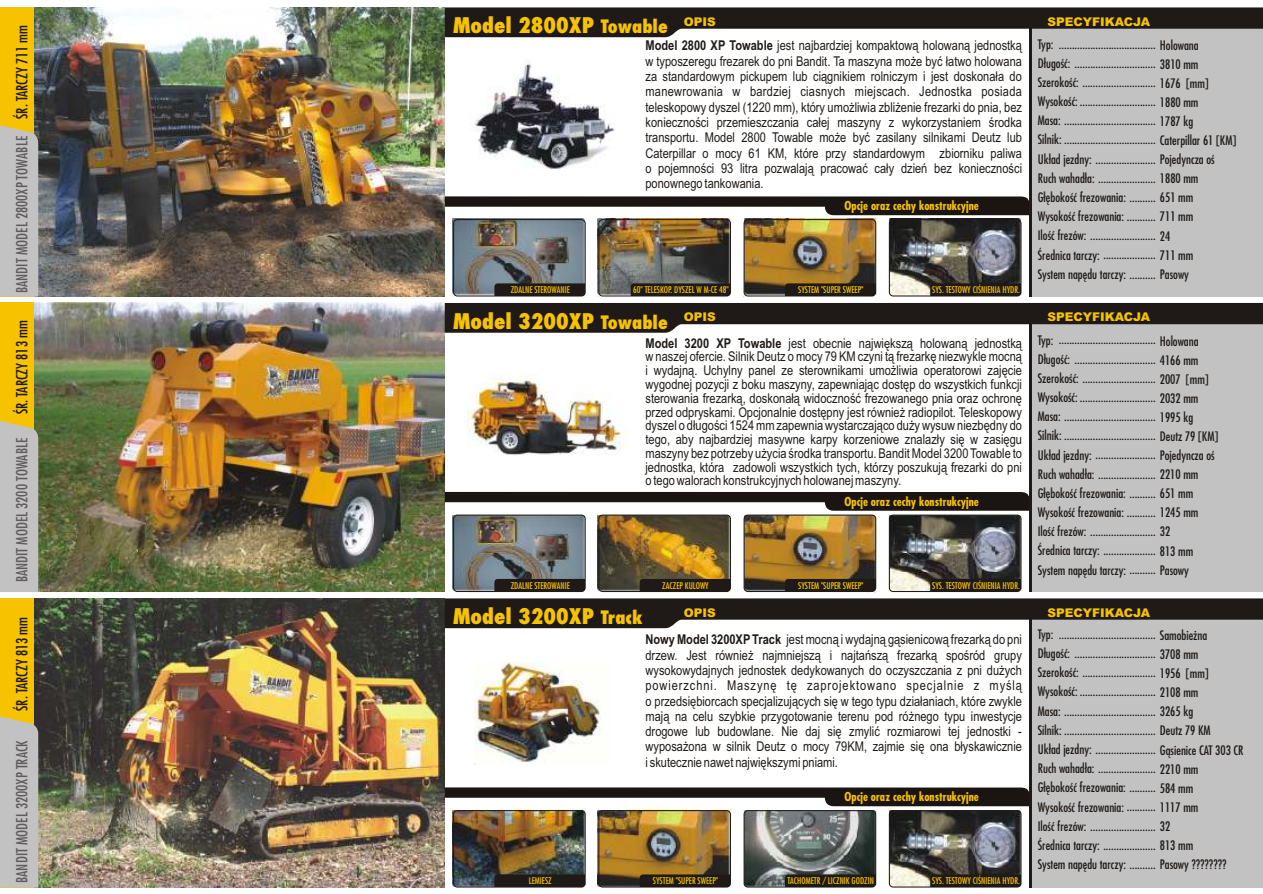
<style>
.page{position:relative;width:1263px;height:894px;background:#fff}
.page>*{position:absolute;margin:0;border:0;box-sizing:border-box;transform-origin:0 0}
.t1{font:800 21px "Fujiyama";color:#f7c200}
.t2{font:15px "Fujiyama";color:#615c5c}
.t3{font:15px "Fujiyama";color:#1f1a17}
.t4{font:13.5px/15.3px "Arial Narrow CE";color:#1f1a17;text-align:justify}
.t5{font:12.75px/19.2px "Fujiyama";color:#1f1a17}
.t6{font:700 12px "Fujiyama";color:#f7c200}
.t7{font:900 12px "Arial";color:#f7c200}
.t8{font:9px "Fujiyama";color:#f7c200}
.s1{font-size:18px}
.s2{font-weight:700}
</style>
<div class="page">
<img style="left:34px;top:7px;width:411px;height:289px">
<div style="left:1031px;top:617px;width:232px;height:271px;background:#c2c2c2"></div>
<div style="left:1031px;top:321px;width:232px;height:271px;background:#c2c2c2"></div>
<img style="left:34px;top:598px;width:411px;height:289px">
<img style="left:34px;top:303px;width:411px;height:289px">
<svg style="left:445px;top:303px;width:818px;height:30px"></svg>
<svg style="left:445px;top:598px;width:818px;height:30px"></svg>
<div style="left:0;top:303px;width:34px;height:289px;background:#f7c200"></div>
<hr style="left:1029px;top:322px;width:3px;height:270px;background:#1f1a17">
<div style="left:0;top:419px;width:38px;height:173px;background:#c2c2c2"></div>
<img style="left:445px;top:492px;width:584px;height:100px">
<div style="left:0;top:598px;width:34px;height:290px;background:#f7c200"></div>
<hr style="left:1029px;top:617px;width:3px;height:271px;background:#1f1a17">
<div style="left:0;top:714px;width:38px;height:174px;background:#c2c2c2"></div>
<img style="left:445px;top:787px;width:584px;height:101px">
<img style="left:467px;top:374px;width:160px;height:81px">
<img style="left:474px;top:662px;width:127px;height:102px">
<div style="left:1031px;top:26px;width:232px;height:271px;background:#c2c2c2"></div>
<svg style="left:445px;top:7px;width:818px;height:30px"></svg>
<div style="left:0;top:7px;width:34px;height:290px;background:#f7c200"></div>
<hr style="left:1029px;top:26px;width:3px;height:271px;background:#1f1a17">
<div style="left:0;top:123px;width:38px;height:174px;background:#c2c2c2"></div>
<img style="left:445px;top:196px;width:584px;height:101px">
<img style="left:474px;top:59px;width:141px;height:110px">
<p class="t3" style="left:16px;top:119px;width:96px;rotate:-90deg">ŒR. TARCZY 711 mm</p>
<p class="t2" style="left:16px;top:293px;width:158px;rotate:-90deg">BANDIT MODEL 2800XP TOWABLE</p>
<p class="t3" style="left:16px;top:414px;width:96px;rotate:-90deg">ŒR. TARCZY 813 mm</p>
<p class="t2" style="left:16px;top:582px;width:146px;rotate:-90deg">BANDIT MODEL 3200 TOWABLE</p>
<p class="t3" style="left:16px;top:711px;width:96px;rotate:-90deg">ŒR. TARCZY 813 mm</p>
<p class="t2" style="left:16px;top:883px;width:144px;rotate:-90deg">BANDIT MODEL 3200XP TRACK</p>
<h1 class="t1" style="left:453px;top:18px;width:264px">Model 2800XP <span class="s1">Towable</span> <sup>OPIS</sup></h1>
<p class="t7" style="left:1048px;top:17px;width:104px">SPECYFIKACJA</p>
<p class="t4" style="left:645px;top:39px;width:378px"><span class="s2">Model 2800 XP Towable</span> jest najbardziej kompaktow¹ holowan¹ jednostk¹ w typoszeregu frezarek do pni Bandit. Ta maszyna mo¿e byæ ³atwo holowana za standardowym pickupem lub ci¹gnikiem rolniczym i jest doskona³a do manewrowania w bardziej ciasnych miejscach. Jednostka posiada teleskopowy dyszel (1220 mm), który umo¿liwia zbli¿enie frezarki do pnia, bez koniecznoœci przemieszczania ca³ej maszyny z wykorzystaniem œrodka transportu. Model 2800 Towable mo¿e byæ zasilany silnikami Deutz lub Caterpillar o mocy 61 KM, które przy standardowym zbiorniku paliwa o pojemnoœci 93 litra pozwalaj¹ pracowaæ ca³y dzieñ bez koniecznoœci ponownego tankowania.</p>
<p class="t5" style="left:1038px;top:35px;width:200px">Typ: ..................................... Holowana<br>D³ugoœæ: ............................... 3810 mm Szerokoœæ: ............................ 1676 [mm] Wysokoœæ: ............................. 1880 mm<br>Masa: ................................... 1787 kg<br>Silnik: ................................... Caterpillar 61 [KM] Uk³ad jezdny: ....................... Pojedyncza oœ Ruch wahad³a: ...................... 1880 mm G³êbokoœæ frezowania: .......... 651 mm<br>Wysokoœæ frezowania: ........... 711 mm<br>Iloœæ frezów: ......................... 24<br>Œrednica tarczy: .................... 711 mm<br>System napêdu tarczy: .......... Pasowy</p>
<p class="t6" style="left:845px;top:201px;width:136px">Opcje oraz cechy konstrukcyjne</p>
<p class="t8" style="left:511px;top:286px;width:61px">ZDALNE STEROWANIE</p>
<p class="t8" style="left:633px;top:286px;width:97px">60" TELESKOP. DYSZEL W M-CE 48"</p>
<p class="t8" style="left:798px;top:286px;width:67px">SYSTEM "SUPER SWEEP"</p>
<p class="t8" style="left:932px;top:286px;width:89px">SYS. TESTOWY CIŒNIENIA HYDR.</p>
<h1 class="t1" style="left:453px;top:313px;width:216px">Model 3200XP <span class="s1">Towable</span></h1>
<p class="t7" style="left:684px;top:313px;width:33px">OPIS</p>
<p class="t4" style="left:646px;top:337px;width:378px;line-height:13.8px"><span class="s2">Model 3200 XP Towable</span> jest obecnie najwiêksz¹ holowan¹ jednostk¹ w naszej ofercie. Silnik Deutz o mocy 79 KM czyni t¹ frezarkê niezwykle mocn¹ i wydajn¹. Uchylny panel ze sterownikami umo¿liwia operatorowi zajêcie wygodnej pozycji z boku maszyny, zapewniaj¹c dostêp do wszystkich funkcji sterowania frezark¹, doskona³¹ widocznoœæ frezowanego pnia oraz ochronê przed odpryskami. Opcjonalnie dostêpny jest równie¿ radiopilot. Teleskopowy dyszel o d³ugoœci 1524 mm zapewnia wystarczaj¹co du¿y wysuw niezbêdny do tego, aby najbardziej masywne karpy korzeniowe znalaz³y siê w zasiêgu maszyny bez potrzeby u¿ycia œrodka transportu. Bandit Model 3200 Towable to jednostka, która zadowoli wszystkich tych, którzy poszukuj¹ frezarki do pni o tego walorach konstrukcyjnych holowanej maszyny.</p>
<p class="t6" style="left:845px;top:497px;width:136px">Opcje oraz cechy konstrukcyjne</p>
<p class="t8" style="left:511px;top:582px;width:61px">ZDALNE STEROWANIE</p>
<p class="t8" style="left:662px;top:582px;width:48px">ZACZEP KULOWY</p>
<p class="t8" style="left:798px;top:582px;width:67px">SYSTEM "SUPER SWEEP"</p>
<p class="t8" style="left:932px;top:582px;width:89px">SYS. TESTOWY CIŒNIENIA HYDR.</p>
<h1 class="t1" style="left:453px;top:609px;width:191px">Model 3200XP <span class="s1">Track</span></h1>
<p class="t7" style="left:684px;top:608px;width:33px">OPIS</p>
<p class="t4" style="left:646px;top:633px;width:378px"><span class="s2">Nowy Model 3200XP Track</span> jest mocn¹ i wydajn¹ g¹sienicow¹ frezark¹ do pni drzew. Jest równie¿ najmniejsz¹ i najtañsz¹ frezark¹ spoœród grupy wysokowydajnych jednostek dedykowanych do oczyszczania z pni du¿ych powierzchni. Maszynê tê zaprojektowano specjalnie z myœl¹ o przedsiêbiorcach specjalizuj¹cych siê w tego typu dzia³aniach, które zwykle maj¹ na celu szybkie przygotowanie terenu pod ró¿nego typu inwestycje drogowe lub budowlane. Nie daj siê zmyliæ rozmiarowi tej jednostki - wyposa¿ona w silnik Deutz o mocy 79KM, zajmie siê ona b³yskawicznie i skutecznie nawet najwiêkszymi pniami.</p>
<p class="t6" style="left:845px;top:792px;width:136px">Opcje oraz cechy konstrukcyjne</p>
<p class="t8" style="left:529px;top:877px;width:25px">LEMIESZ</p>
<p class="t8" style="left:653px;top:877px;width:67px">SYSTEM "SUPER SWEEP"</p>
<p class="t8" style="left:788px;top:877px;width:88px">TACHOMETR / LICZNIK GODZIN</p>
<p class="t8" style="left:932px;top:877px;width:89px">SYS. TESTOWY CIŒNIENIA HYDR.</p>
<p class="t7" style="left:1048px;top:313px;width:104px">SPECYFIKACJA</p>
<p class="t5" style="left:1038px;top:331px;width:182px">Typ: ..................................... Holowana D³ugoœæ: ............................... 4166 mm Szerokoœæ: ............................ 2007 [mm] Wysokoœæ: ............................. 2032 mm Masa: ................................... 1995 kg Silnik: ................................... Deutz 79 [KM] Uk³ad jezdny: ....................... Pojedyncza oœ Ruch wahad³a: ...................... 2210 mm G³êbokoœæ frezowania: .......... 651 mm Wysokoœæ frezowania: ........... 1245 mm Iloœæ frezów: ......................... 32<br>Œrednica tarczy: .................... 813 mm System napêdu tarczy: .......... Pasowy</p>
<p class="t7" style="left:1048px;top:608px;width:104px">SPECYFIKACJA</p>
<p class="t5" style="left:1038px;top:626px;width:207px">Typ: ..................................... Samobie¿na<br>D³ugoœæ: ............................... 3708 mm<br>Szerokoœæ: ............................ 1956 [mm] Wysokoœæ: ............................. 2108 mm<br>Masa: ................................... 3265 kg<br>Silnik: ................................... Deutz 79 KM<br>Uk³ad jezdny: ....................... G¹sienice CAT 303 CR Ruch wahad³a: ...................... 2210 mm<br>G³êbokoœæ frezowania: .......... 584 mm<br>Wysokoœæ frezowania: ........... 1117 mm<br>Iloœæ frezów: ......................... 32<br>Œrednica tarczy: .................... 813 mm<br>System napêdu tarczy: .......... Pasowy ????????</p>
</div>
